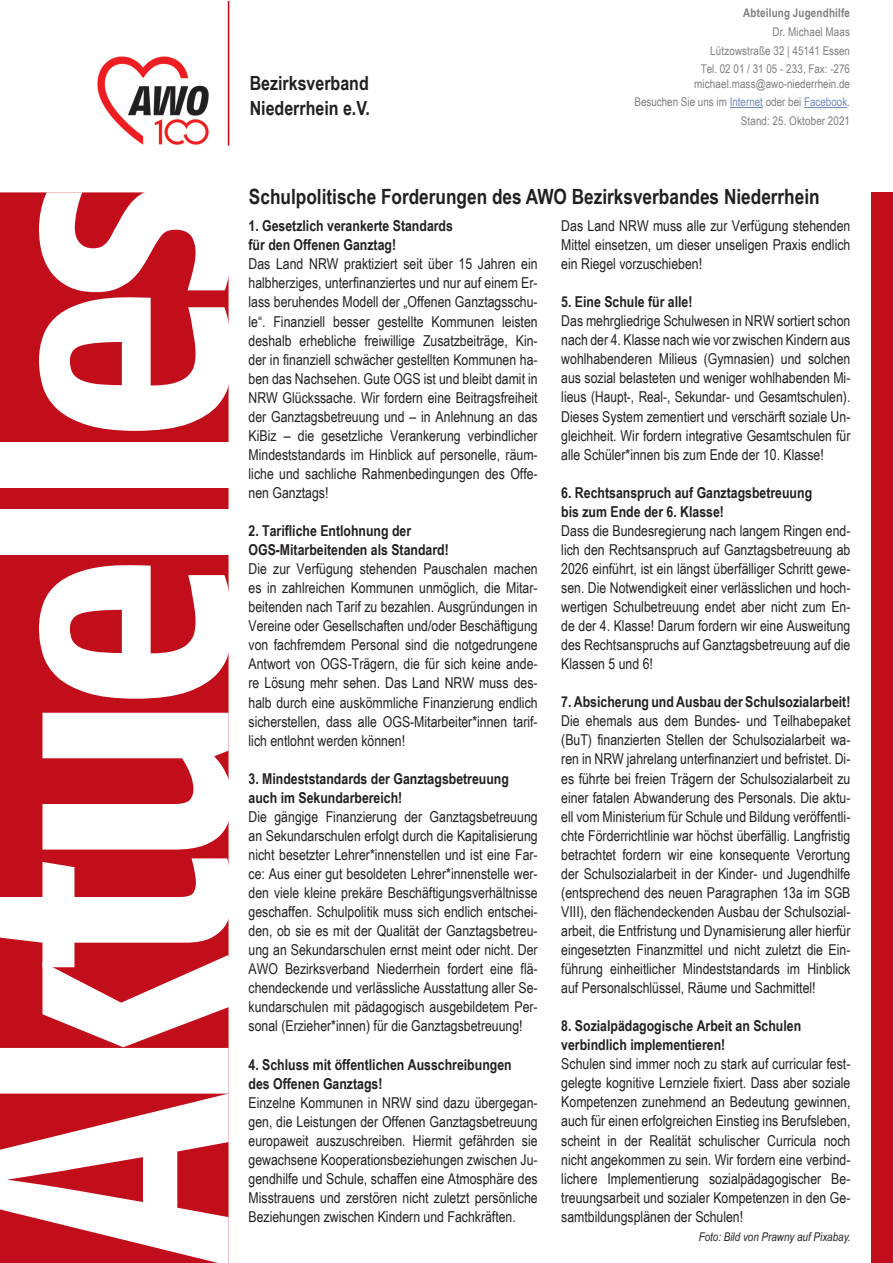
<style>
.page{position:relative;width:893px;height:1263px;background:#fff}
.page>*{position:absolute;margin:0;border:0;box-sizing:border-box;transform-origin:0 0}
.t1{font:700 351px "AWO Fago Cond";letter-spacing:-.06em;color:#fff}
.Fließtext{font:700 21px "Arial Narrow";color:#231f20}
.t2{font:700 20.25px/24.8px "Arial Narrow";letter-spacing:-.01em;color:#000}
.t3{font:700 19.5px "Arial Narrow";color:#231f20}
.Fließtext-2{font:15px/19px "Arial Narrow";color:#231f20;text-align:justify}
.Fließtext-3{font:700 15px/19px "Arial Narrow";color:#231f20}
.Inhaltsangabe{font:12px/14.4px "Arial Narrow";color:#7c7e81;text-align:center}
.Fließtext-4{font:italic 12px "Arial Narrow";color:#231f20}
.Inhaltsangabe-2{font:700 12px "Arial Narrow";letter-spacing:.015em;color:#7c7e81}
.s1{color:#6f89bc}
</style>
<div class="page">
<div style="left:872px;top:192px;width:21px;height:1071px;background:#c20e1a"></div>
<hr style="left:228px;top:1px;width:1px;height:145px;background:#c20e1a">
<div style="left:0;top:192px;width:229px;height:1071px;background:#c20e1a"></div>
<hr style="left:730px;top:107px;width:33px;height:1px;background:#6f89bc">
<hr style="left:804px;top:107px;width:43px;height:1px;background:#6f89bc">
<img style="left:97px;top:56px;width:112px;height:89px">
<h3 class="t2" style="left:250px;top:61px;width:137px">Arbeiterwohlfahrt<br>Bezirksverband</h3>
<p class="t3" style="left:250px;top:68px;width:121px">Bezirksverband</p>
<p class="t3" style="left:250px;top:93px;width:122px">Niederrhein e.V.</p>
<p class="Inhaltsangabe-2" style="left:743px;top:4px;width:108px">Abteilung Jugendhilfe</p>
<p class="Inhaltsangabe" style="left:772px;top:24px;width:79px">Dr. Michael Maas</p>
<p class="Inhaltsangabe" style="left:710px;top:43px;width:141px">Lützowstraße 32 | 45141 Essen</p>
<p class="Inhaltsangabe" style="left:694px;top:61px;width:157px">Tel. 02 01 / 31 05 - 233, Fax: -276 michael.mass@awo-niederrhein.de</p>
<p class="Inhaltsangabe" style="left:634px;top:94px;width:217px">Besuchen Sie uns im <span class="s1">Internet</span> oder bei <span class="s1">Facebook</span>.</p>
<p class="Inhaltsangabe" style="left:741px;top:113px;width:111px">Stand: 25. Oktober 2021</p>
<h1 class="t1" style="left:-100px;top:1264px;width:1089px;rotate:-90deg">Aktuelles</h1>
<p class="Fließtext" style="left:249px;top:181px;width:572px">Schulpolitische Forderungen des AWO Bezirksverbandes Niederrhein</p>
<p class="Fließtext-3" style="left:249px;top:216px;width:206px">1. Gesetzlich verankerte Standards für den Offenen Ganztag!</p>
<p class="Fließtext-2" style="left:249px;top:254px;width:291px">Das Land NRW praktiziert seit über 15 Jahren ein halbherziges, unterfinanziertes und nur auf einem Er&shy;lass beruhendes Modell der „Offenen Ganztagsschu&shy;le“. Finanziell besser gestellte Kommunen leisten deshalb erhebliche freiwillige Zusatzbeiträge, Kin&shy;der in finanziell schwächer gestellten Kommunen ha&shy;ben das Nachsehen. Gute OGS ist und bleibt damit in NRW Glückssache. Wir fordern eine Beitragsfreiheit der Ganztagsbetreuung und – in Anlehnung an das KiBiz – die gesetzliche Verankerung verbindlicher Mindeststandards im Hinblick auf personelle, räum&shy;liche und sachliche Rahmenbedingungen des Offe&shy;nen Ganztags!</p>
<p class="Fließtext-3" style="left:249px;top:520px;width:202px">2. Tarifliche Entlohnung der<br>OGS-Mitarbeitenden als Standard!</p>
<p class="Fließtext-2" style="left:249px;top:559px;width:291px">Die zur Verfügung stehenden Pauschalen machen es in zahlreichen Kommunen unmöglich, die Mitar&shy;beitenden nach Tarif zu bezahlen. Ausgründungen in Vereine oder Gesellschaften und/oder Beschäftigung von fachfremdem Personal sind die notgedrungene Antwort von OGS-Trägern, die für sich keine ande&shy;re Lösung mehr sehen. Das Land NRW muss des&shy;halb durch eine auskömmliche Finanzierung endlich sicherstellen, dass alle OGS-Mitarbeiter*innen tarif&shy;lich entlohnt werden können!</p>
<p class="Fließtext-3" style="left:249px;top:768px;width:262px">3. Mindeststandards der Ganztagsbetreuung auch im Sekundarbereich!</p>
<p class="Fließtext-2" style="left:249px;top:806px;width:291px">Die gängige Finanzierung der Ganztagsbetreuung an Sekundarschulen erfolgt durch die Kapitalisierung nicht besetzter Lehrer*innenstellen und ist eine Far&shy;ce: Aus einer gut besoldeten Lehrer*innenstelle wer&shy;den viele kleine prekäre Beschäftigungsverhältnisse geschaffen. Schulpolitik muss sich endlich entschei&shy;den, ob sie es mit der Qualität der Ganztagsbetreu&shy;ung an Sekundarschulen ernst meint oder nicht. Der AWO Bezirksverband Niederrhein fordert eine flä&shy;chendeckende und verlässliche Ausstattung aller Se&shy;kundarschulen mit pädagogisch ausgebildetem Per&shy;sonal (Erzieher*innen) für die Ganztagsbetreuung!</p>
<p class="Fließtext-3" style="left:249px;top:1054px;width:265px">4. Schluss mit öffentlichen Ausschreibungen des Offenen Ganztags!</p>
<p class="Fließtext-2" style="left:249px;top:1092px;width:291px">Einzelne Kommunen in NRW sind dazu übergegan&shy;gen, die Leistungen der Offenen Ganztagsbetreuung europaweit auszuschreiben. Hiermit gefährden sie gewachsene Kooperationsbeziehungen zwischen Ju&shy;gendhilfe und Schule, schaffen eine Atmosphäre des Misstrauens und zerstören nicht zuletzt persönliche Beziehungen zwischen Kindern und Fachkräften.</p>
<p class="Fließtext-2" style="left:561px;top:216px;width:291px">Das Land NRW muss alle zur Verfügung stehenden Mittel einsetzen, um dieser unseligen Praxis endlich ein Riegel vorzuschieben!</p>
<p class="Fließtext-3" style="left:561px;top:292px;width:133px">5. Eine Schule für alle!</p>
<p class="Fließtext-2" style="left:561px;top:311px;width:291px">Das mehrgliedrige Schulwesen in NRW sortiert schon nach der 4. Klasse nach wie vor zwischen Kindern aus wohlhabenderen Milieus (Gymnasien) und solchen aus sozial belasteten und weniger wohlhabenden Mi&shy;lieus (Haupt-, Real-, Sekundar- und Gesamtschulen).<br>Dieses System zementiert und verschärft soziale Un&shy;gleichheit. Wir fordern integrative Gesamtschulen für alle Schüler*innen bis zum Ende der 10. Klasse!</p>
<p class="Fließtext-3" style="left:561px;top:482px;width:252px">6. Rechtsanspruch auf Ganztagsbetreuung bis zum Ende der 6. Klasse!</p>
<p class="Fließtext-2" style="left:561px;top:520px;width:291px">Dass die Bundesregierung nach langem Ringen end&shy;lich den Rechtsanspruch auf Ganztagsbetreuung ab 2026 einführt, ist ein längst überfälliger Schritt gewe&shy;sen. Die Notwendigkeit einer verlässlichen und hoch&shy;wertigen Schulbetreuung endet aber nicht zum En&shy;de der 4. Klasse! Darum fordern wir eine Ausweitung des Rechtsanspruchs auf Ganztagsbetreuung auf die Klassen 5 und 6!</p>
<p class="Fließtext-3" style="left:561px;top:692px;width:291px">7. Absicherung und Ausbau der Schulsozialarbeit!</p>
<p class="Fließtext-2" style="left:561px;top:711px;width:291px">Die ehemals aus dem Bundes- und Teilhabepaket (BuT) finanzierten Stellen der Schulsozialarbeit wa&shy;ren in NRW jahrelang unterfinanziert und befristet. Di&shy;es führte bei freien Trägern der Schulsozialarbeit zu einer fatalen Abwanderung des Personals. Die aktu&shy;ell vom Ministerium für Schule und Bildung veröffentli&shy;chte Förderrichtlinie war höchst überfällig. Langfristig betrachtet fordern wir eine konsequente Verortung der Schulsozialarbeit in der Kinder- und Jugendhilfe (entsprechend des neuen Paragraphen 13a im SGB VIII), den flächendeckenden Ausbau der Schulsozial&shy;arbeit, die Entfristung und Dynamisierung aller hierfür eingesetzten Finanzmittel und nicht zuletzt die Ein&shy;führung einheitlicher Mindeststandards im Hinblick auf Personalschlüssel, Räume und Sachmittel!</p>
<p class="Fließtext-3" style="left:561px;top:1016px;width:241px">8. Sozialpädagogische Arbeit an Schulen verbindlich implementieren!</p>
<p class="Fließtext-2" style="left:561px;top:1054px;width:291px">Schulen sind immer noch zu stark auf curricular fest&shy;gelegte kognitive Lernziele fixiert. Dass aber soziale Kompetenzen zunehmend an Bedeutung gewinnen, auch für einen erfolgreichen Einstieg ins Berufsleben, scheint in der Realität schulischer Curricula noch nicht angekommen zu sein. Wir fordern eine verbind&shy;lichere Implementierung sozialpädagogischer Be&shy;treuungsarbeit und sozialer Kompetenzen in den Ge&shy;samtbildungsplänen der Schulen!</p>
<p class="Fließtext-4" style="left:699px;top:1228px;width:153px">Foto: Bild von Prawny auf Pixabay.</p>
</div>
